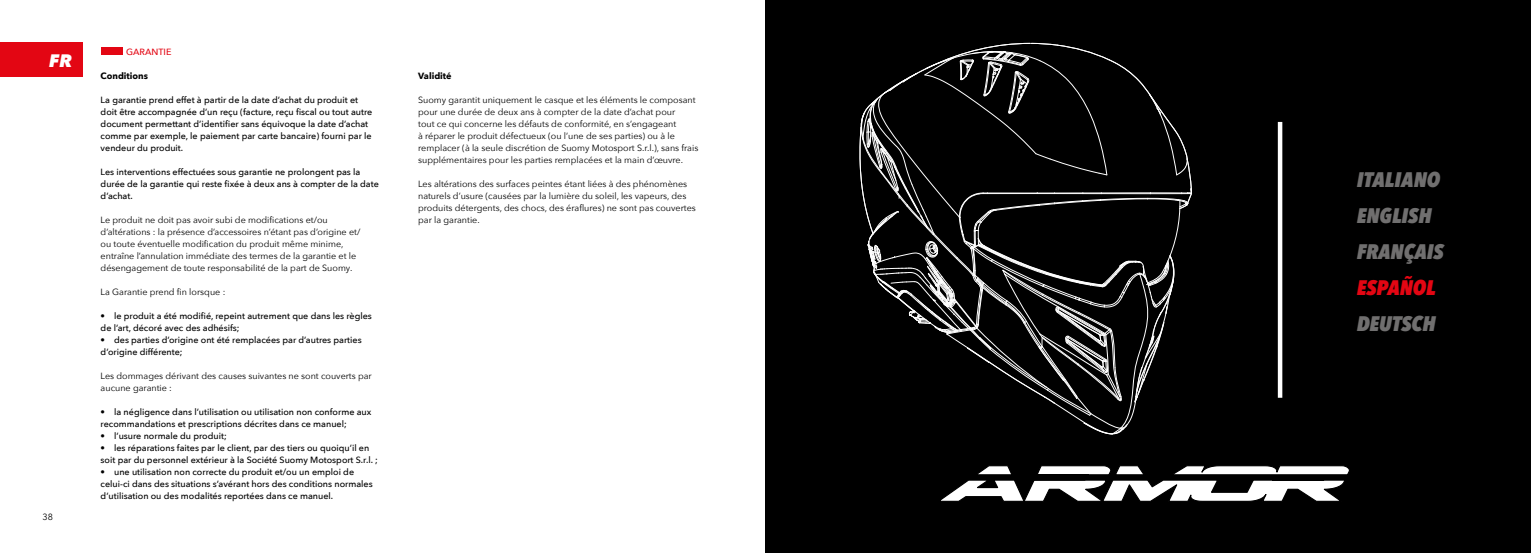
<style>
.page{position:relative;width:1531px;height:553px;background:#fff}
.page>*{position:absolute;margin:0;border:0;box-sizing:border-box;transform-origin:0 0}
.t1{font:italic 800 21px/36px "Avenir Next Condensed";color:#706f6f}
.t2{font:italic 800 21px "Avenir Next Condensed";color:#e30613}
.t3{font:italic 800 18px "Avenir Next";color:#fff}
.t4{font:500 9px/12px "Avenir Next";color:#000}
.t5{font:9px/12px "Avenir Next";color:#000}
.t6{font:700 9px "Avenir Next";color:#000}
.t7{font:500 9px "Avenir Next";color:#e30613}
</style>
<div class="page">
<div style="left:0;top:43px;width:83px;height:34px;background:#e30613"></div>
<div style="left:101px;top:47px;width:22px;height:7px;background:#e30613"></div>
<div style="left:765px;top:0;width:766px;height:553px;background:#000"></div>
<hr style="left:1278px;top:122px;width:4px;height:276px;background:#fff">
<svg style="left:860px;top:43px;width:332px;height:391px"></svg>
<svg style="left:941px;top:465px;width:408px;height:37px"></svg>
<hr style="left:1034px;top:479px;width:51px;height:1px;background:#000">
<h2 class="t3" style="left:49px;top:49px;width:24px">FR</h2>
<p class="t5" style="left:43px;top:510px;width:12px">38</p>
<p class="t7" style="left:126px;top:44px;width:47px">GARANTIE</p>
<p class="t6" style="left:101px;top:68px;width:49px">Conditions</p>
<p class="t4" style="left:101px;top:93px;width:273px">La garantie prend effet à partir de la date d’achat du produit et doit être accompagnée d’un reçu (facture, reçu fiscal ou tout autre document permettant d’identifier sans équivoque la date d’achat comme par exemple, le paiement par carte bancaire) fourni par le vendeur du produit.</p>
<p class="t4" style="left:101px;top:165px;width:280px">Les interventions effectuées sous garantie ne prolongent pas la durée de la garantie qui reste fixée à deux ans à compter de la date d’achat.</p>
<p class="t5" style="left:101px;top:213px;width:261px">Le produit ne doit pas avoir subi de modifications et/ou d’altérations : la présence d’accessoires n’étant pas d’origine et/ ou toute éventuelle modification du produit même minime, entraîne l’annulation immédiate des termes de la garantie et le désengagement de toute responsabilité de la part de Suomy.</p>
<p class="t5" style="left:101px;top:285px;width:126px">La Garantie prend fin lorsque :</p>
<p class="t4" style="left:101px;top:309px;width:273px">• le produit a été modifié, repeint autrement que dans les règles de l’art, décoré avec des adhésifs;</p>
<p class="t4" style="left:101px;top:333px;width:263px">• des parties d’origine ont été remplacées par d’autres parties d’origine différente;</p>
<p class="t5" style="left:101px;top:369px;width:273px">Les dommages dérivant des causes suivantes ne sont couverts par aucune garantie :</p>
<p class="t4" style="left:101px;top:405px;width:272px">• la négligence dans l’utilisation ou utilisation non conforme aux recommandations et prescriptions décrites dans ce manuel;</p>
<p class="t4" style="left:101px;top:429px;width:128px">• l’usure normale du produit;</p>
<p class="t4" style="left:101px;top:441px;width:279px">• les réparations faites par le client, par des tiers ou quoiqu’il en soit par du personnel extérieur à la Société Suomy Motosport S.r.l. ;</p>
<p class="t4" style="left:101px;top:465px;width:274px">• une utilisation non correcte du produit et/ou un emploi de celui-ci dans des situations s’avérant hors des conditions normales d’utilisation ou des modalités reportées dans ce manuel.</p>
<p class="t6" style="left:418px;top:68px;width:35px">Validité</p>
<p class="t5" style="left:418px;top:93px;width:282px">Suomy garantit uniquement le casque et les éléments le composant pour une durée de deux ans à compter de la date d’achat pour<br>tout ce qui concerne les défauts de conformité, en s’engageant<br>à réparer le produit défectueux (ou l’une de ses parties) ou à le remplacer (à la seule discrétion de Suomy Motosport S.r.l.), sans frais supplémentaires pour les parties remplacées et la main d’œuvre.</p>
<p class="t5" style="left:418px;top:177px;width:279px">Les altérations des surfaces peintes étant liées à des phénomènes naturels d’usure (causées par la lumière du soleil, les vapeurs, des produits détergents, des chocs, des éraflures) ne sont pas couvertes par la garantie.</p>
<h1 class="t1" style="left:1356px;top:161px;width:89px">ITALIANO<br>ENGLISH<br>FRANÇAIS</h1>
<h1 class="t2" style="left:1356px;top:274px;width:81px">ESPAÑOL</h1>
<h1 class="t1" style="left:1356px;top:305px;width:81px">DEUTSCH</h1>
</div>
